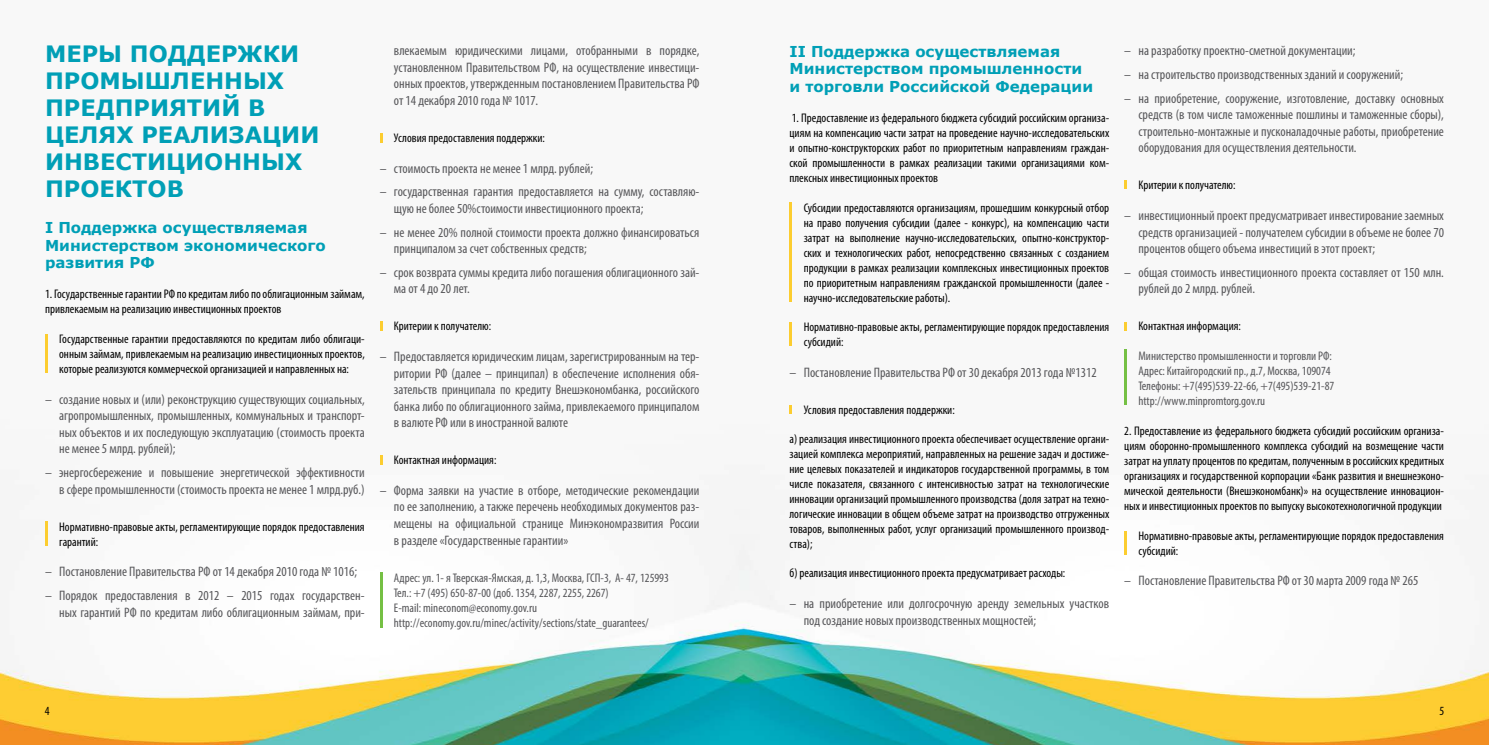
<style>
.page{position:relative;width:1489px;height:745px;background:#fff}
.page>*{position:absolute;margin:0;border:0;box-sizing:border-box;transform-origin:0 0}
.t1{font:700 22.5px/27px "Verdana";color:#009fb6}
.t2{font:700 15px/17.5px "Verdana";color:#009fb6}
.t3{font:condensed 13.75px/16.5px "Myriad Pro";color:#565659;text-align:justify}
.t4{font:condensed 12.5px/15px "Myriad Pro";color:#000;text-align:justify}
.t5{font:condensed 12.5px/15px "Myriad Pro";color:#565659}
</style>
<div class="page">
<img style="left:0;top:133px;width:1488px;height:611px">
<hr style="left:45px;top:334px;width:3px;height:38px;background:#fccd30">
<svg style="left:380px;top:133px;width:2px;height:10px"></svg>
<hr style="left:380px;top:572px;width:2px;height:55px;background:#75c044">
<hr style="left:45px;top:520px;width:3px;height:25px;background:#fccd30">
<svg style="left:380px;top:321px;width:2px;height:10px"></svg>
<svg style="left:380px;top:455px;width:2px;height:9px"></svg>
<hr style="left:789px;top:202px;width:3px;height:99px;background:#fccd30">
<svg style="left:1124px;top:180px;width:2px;height:9px"></svg>
<svg style="left:1124px;top:321px;width:2px;height:9px"></svg>
<hr style="left:1124px;top:530px;width:2px;height:24px;background:#fccd30">
<hr style="left:789px;top:322px;width:3px;height:24px;background:#fccd30">
<svg style="left:789px;top:405px;width:3px;height:9px"></svg>
<hr style="left:1124px;top:349px;width:2px;height:55px;background:#75c044">
<h1 class="t1" style="left:45px;top:40px;width:276px">МЕРЫ ПОДДЕРЖКИ<br>ПРОМЫШЛЕННЫХ<br>ПРЕДПРИЯТИЙ В<br>ЦЕЛЯХ РЕАЛИЗАЦИИ<br>ИНВЕСТИЦИОННЫХ<br>ПРОЕКТОВ</h1>
<p class="t2" style="left:45px;top:218px;width:282px">I Поддержка осуществляемая<br>Министерством экономического развития РФ</p>
<p class="t4" style="left:45px;top:286px;width:321px">1. Государственные гарантии РФ по кредитам либо по облигационным займам, привлекаемым на реализацию инвестиционных проектов</p>
<p class="t4" style="left:59px;top:331px;width:307px">Государственные гарантии предоставляются по кредитам либо облигаци&shy;онным займам, привлекаемым на реализацию инвестиционных проектов, которые реализуются коммерческой организацией и направленных на:</p>
<p class="t3" style="left:59px;top:390px;width:307px;text-indent:-14px">– создание новых и (или) реконструкцию существующих социальных, агропромышленных, промышленных, коммунальных и транспорт&shy;ных объектов и их последующую эксплуатацию (стоимость проекта не менее 5 млрд. рублей);</p>
<p class="t3" style="left:45px;top:464px;width:321px;text-align:right">– энергосбережение и повышение энергетической эффективности в сфере промышленности (стоимость проекта не менее 1 млрд.руб.)</p>
<p class="t4" style="left:59px;top:518px;width:307px">Нормативно-правовые акты, регламентирующие порядок предоставления гарантий:</p>
<p class="t3" style="left:45px;top:563px;width:313px">– Постановление Правительства РФ от 14 декабря 2010 года № 1016;</p>
<p class="t3" style="left:45px;top:586px;width:321px;text-align:right">– Порядок предоставления в 2012 – 2015 годах государствен&shy;ных гарантий РФ по кредитам либо облигационным займам, при-</p>
<p class="t3" style="left:394px;top:42px;width:307px">влекаемым юридическими лицами, отобранными в порядке, установленном Правительством РФ, на осуществление инвестици&shy;онных проектов, утвержденным постановлением Правительства РФ от 14 декабря 2010 года № 1017.</p>
<p class="t4" style="left:394px;top:130px;width:153px">Условия предоставления поддержки:</p>
<p class="t3" style="left:380px;top:160px;width:215px">– стоимость проекта не менее 1 млрд. рублей;</p>
<p class="t3" style="left:394px;top:183px;width:307px;text-indent:-14px">– государственная гарантия предоставляется на сумму, составляю&shy;щую не более 50%стоимости инвестиционного проекта;</p>
<p class="t3" style="left:394px;top:223px;width:307px;text-indent:-14px">– не менее 20% полной стоимости проекта должно финансироваться принципалом за счет собственных средств;</p>
<p class="t3" style="left:394px;top:263px;width:307px;text-indent:-14px">– срок возврата суммы кредита либо погашения облигационного зай&shy;ма от 4 до 20 лет.</p>
<p class="t4" style="left:394px;top:318px;width:99px">Критерии к получателю:</p>
<p class="t3" style="left:394px;top:348px;width:307px;text-indent:-14px">– Предоставляется юридическим лицам, зарегистрированным на тер&shy;ритории РФ (далее – принципал) в обеспечение исполнения обя&shy;зательств принципала по кредиту Внешэкономбанка, российского банка либо по облигационного займа, привлекаемого принципалом в валюте РФ или в иностранной валюте</p>
<p class="t4" style="left:394px;top:452px;width:104px">Контактная информация:</p>
<p class="t3" style="left:394px;top:481px;width:307px;text-indent:-14px">– Форма заявки на участие в отборе, методические рекомендации по ее заполнению, а также перечень необходимых документов раз&shy;мещены на официальной странице Минэкономразвития России в разделе «Государственные гарантии»</p>
<p class="t5" style="left:394px;top:569px;width:276px">Адрес: ул. 1- я Тверская-Ямская, д. 1,3, Москва, ГСП-3, А- 47, 125993<br>Тел.: +7 (495) 650-87-00 (доб. 1354, 2287, 2255, 2267)<br>E-mail: mineconom@economy.gov.ru http://economy.gov.ru/minec/activity/sections/state_guarantees/</p>
<p class="t2" style="left:789px;top:42px;width:305px">II Поддержка осуществляемая<br>Министерством промышленности и торговли Российской Федерации</p>
<p class="t4" style="left:789px;top:110px;width:321px">1. Предоставление из федерального бюджета субсидий российским организа&shy;циям на компенсацию части затрат на проведение научно-исследовательских и опытно-конструкторских работ по приоритетным направлениям граждан&shy;ской промышленности в рамках реализации такими организациями ком&shy;плексных инвестиционных проектов</p>
<p class="t4" style="left:803px;top:200px;width:307px">Субсидии предоставляются организациям, прошедшим конкурсный отбор на право получения субсидии (далее - конкурс), на компенсацию части затрат на выполнение научно-исследовательских, опытно-конструктор&shy;ских и технологических работ, непосредственно связанных с созданием продукции в рамках реализации комплексных инвестиционных проектов по приоритетным направлениям гражданской промышленности (далее - научно-исследовательские работы).</p>
<p class="t4" style="left:803px;top:319px;width:307px">Нормативно-правовые акты, регламентирующие порядок предоставления субсидий:</p>
<p class="t3" style="left:789px;top:363px;width:309px">– Постановление Правительства РФ от 30 декабря 2013 года №1312</p>
<p class="t4" style="left:803px;top:402px;width:153px">Условия предоставления поддержки:</p>
<p class="t4" style="left:789px;top:431px;width:321px">а) реализация инвестиционного проекта обеспечивает осуществление органи&shy;зацией комплекса мероприятий, направленных на решение задач и достиже&shy;ние целевых показателей и индикаторов государственной программы, в том числе показателя, связанного с интенсивностью затрат на технологические инновации организаций промышленного производства (доля затрат на техно&shy;логические инновации в общем объеме затрат на производство отгруженных товаров, выполненных работ, услуг организаций промышленного производ&shy;ства);</p>
<p class="t4" style="left:789px;top:565px;width:277px">б) реализация инвестиционного проекта предусматривает расходы:</p>
<p class="t3" style="left:803px;top:594px;width:307px;text-indent:-14px">– на приобретение или долгосрочную аренду земельных участков под создание новых производственных мощностей;</p>
<p class="t3" style="left:1124px;top:42px;width:233px">– на разработку проектно-сметной документации;</p>
<p class="t3" style="left:1124px;top:66px;width:280px">– на строительство производственных зданий и сооружений;</p>
<p class="t3" style="left:1138px;top:90px;width:307px;text-indent:-14px">– на приобретение, сооружение, изготовление, доставку основных средств (в том числе таможенные пошлины и таможенные сборы), строительно-монтажные и пусконаладочные работы, приобретение оборудования для осуществления деятельности.</p>
<p class="t4" style="left:1138px;top:177px;width:99px">Критерии к получателю:</p>
<p class="t3" style="left:1138px;top:207px;width:307px;text-indent:-14px">– инвестиционный проект предусматривает инвестирование заемных средств организацией - получателем субсидии в объеме не более 70 процентов общего объема инвестиций в этот проект;</p>
<p class="t3" style="left:1138px;top:263px;width:307px;text-indent:-14px">– общая стоимость инвестиционного проекта составляет от 150 млн. рублей до 2 млрд. рублей.</p>
<p class="t4" style="left:1138px;top:318px;width:104px">Контактная информация:</p>
<p class="t5" style="left:1138px;top:347px;width:197px">Министерство промышленности и торговли РФ:<br>Адрес: Китайгородский пр., д.7, Москва, 109074<br>Телефоны: +7(495)539-22-66, +7(495)539-21-87 http://www.minpromtorg.gov.ru</p>
<p class="t4" style="left:1124px;top:422px;width:321px">2. Предоставление из федерального бюджета субсидий российским организа&shy;циям оборонно-промышленного комплекса субсидий на возмещение части затрат на уплату процентов по кредитам, полученным в российских кредитных организациях и государственной корпорации «Банк развития и внешнеэконо&shy;мической деятельности (Внешэкономбанк)» на осуществление инновацион&shy;ных и инвестиционных проектов по выпуску высокотехнологичной продукции</p>
<p class="t4" style="left:1138px;top:527px;width:307px">Нормативно-правовые акты, регламентирующие порядок предоставления субсидий:</p>
<p class="t3" style="left:1124px;top:572px;width:295px">– Постановление Правительства РФ от 30 марта 2009 года № 265</p>
<p class="t4" style="left:45px;top:702px;width:6px">4</p>
<p class="t4" style="left:1439px;top:702px;width:6px">5</p>
</div>
